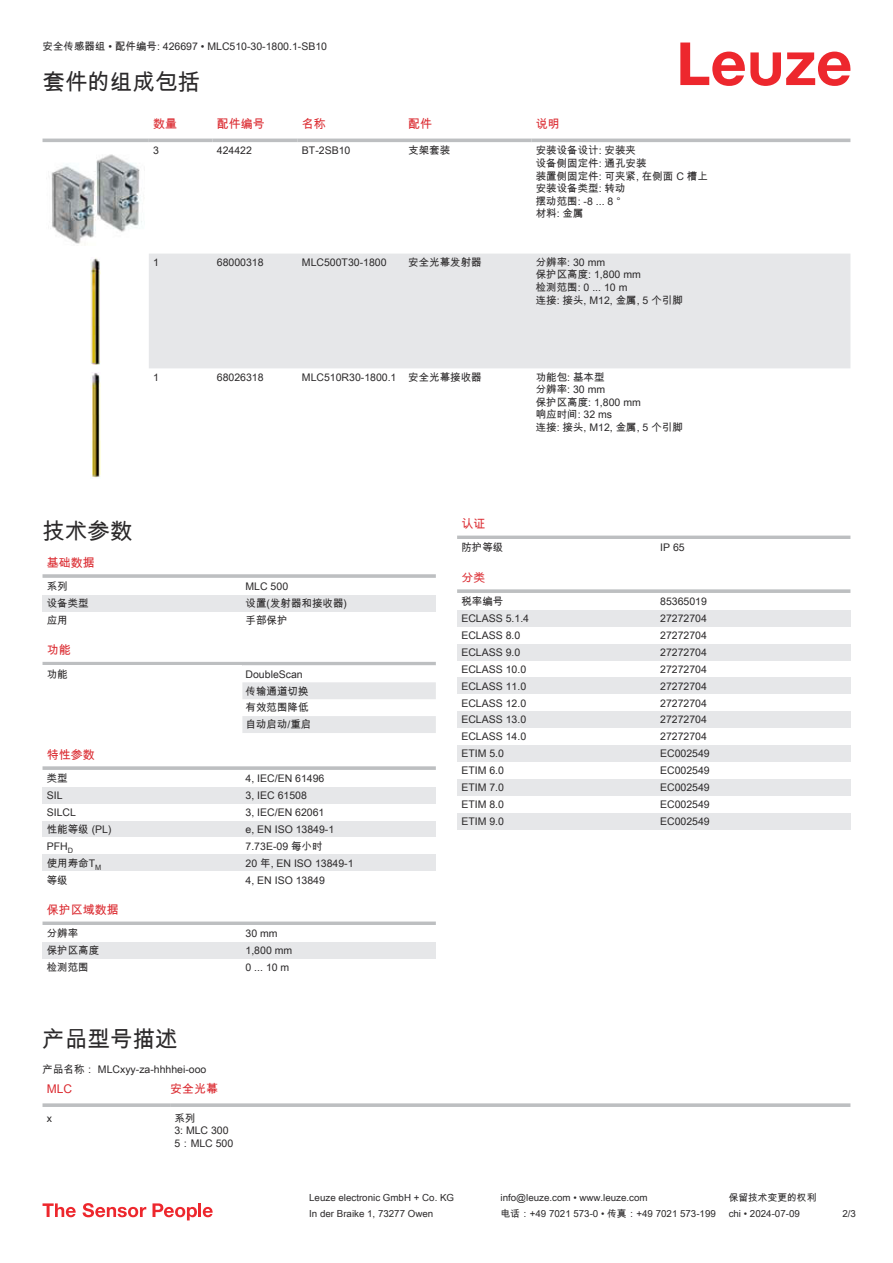
<style>
.page{position:relative;width:893px;height:1263px;background:#fff}
.page>*{position:absolute;margin:0;border:0;box-sizing:border-box;transform-origin:0 0}
.t1{font:22.5px "Arial Unicode MS";color:#2b292a}
.t2{font:12px "Arial Unicode MS";color:#db2a30}
.t3{font:10.5px/12.6px "Arial Unicode MS";color:#2b292a}
.t4{font:9.75px "Arial Unicode MS";color:#2b292a}
</style>
<div class="page">
<svg style="left:680px;top:43px;width:170px;height:43px"></svg>
<svg style="left:43px;top:138px;width:807px;height:235px"></svg>
<div style="left:149px;top:254px;width:701px;height:114px;background:#e6e7e9"></div>
<hr style="left:43px;top:139px;width:106px;height:3px;background:#bdbfc1">
<hr style="left:149px;top:139px;width:64px;height:3px;background:#bdbfc1">
<hr style="left:213px;top:139px;width:85px;height:3px;background:#bdbfc1">
<hr style="left:298px;top:139px;width:106px;height:3px;background:#bdbfc1">
<hr style="left:404px;top:139px;width:128px;height:3px;background:#bdbfc1">
<hr style="left:532px;top:139px;width:318px;height:3px;background:#bdbfc1">
<img style="left:47px;top:146px;width:98px;height:103px">
<img style="left:91px;top:258px;width:9px;height:106px">
<img style="left:92px;top:373px;width:9px;height:105px">
<hr style="left:43px;top:574px;width:393px;height:4px;background:#c6c8ca">
<div style="left:43px;top:595px;width:199px;height:17px;background:#e6e7e9"></div>
<div style="left:242px;top:595px;width:194px;height:17px;background:#e6e7e9"></div>
<hr style="left:43px;top:662px;width:393px;height:3px;background:#bdbfc1">
<svg style="left:242px;top:665px;width:194px;height:68px"></svg>
<svg style="left:43px;top:766px;width:393px;height:4px;fill:#c2c4c6"></svg>
<div style="left:43px;top:787px;width:199px;height:17px;background:#e6e7e9"></div>
<div style="left:242px;top:787px;width:194px;height:17px;background:#e6e7e9"></div>
<div style="left:43px;top:821px;width:199px;height:16px;background:#e6e7e9"></div>
<div style="left:242px;top:821px;width:194px;height:16px;background:#e6e7e9"></div>
<div style="left:43px;top:854px;width:199px;height:17px;background:#e6e7e9"></div>
<div style="left:242px;top:854px;width:194px;height:17px;background:#e6e7e9"></div>
<svg style="left:43px;top:921px;width:393px;height:4px;fill:#bdbfc1"></svg>
<div style="left:43px;top:942px;width:199px;height:17px;background:#e6e7e9"></div>
<div style="left:242px;top:942px;width:194px;height:17px;background:#e6e7e9"></div>
<svg style="left:43px;top:1103px;width:127px;height:4px"></svg>
<svg style="left:170px;top:1103px;width:680px;height:4px;fill:#bfc1c3"></svg>
<hr style="left:457px;top:536px;width:393px;height:3px;background:#bdbfc1">
<svg style="left:457px;top:589px;width:393px;height:4px;fill:#c0c2c3"></svg>
<div style="left:457px;top:610px;width:200px;height:17px;background:#e6e7e9"></div>
<div style="left:657px;top:610px;width:193px;height:17px;background:#e6e7e9"></div>
<div style="left:457px;top:644px;width:200px;height:16px;background:#e6e7e9"></div>
<div style="left:657px;top:644px;width:193px;height:16px;background:#e6e7e9"></div>
<div style="left:457px;top:677px;width:200px;height:17px;background:#e6e7e9"></div>
<div style="left:657px;top:677px;width:193px;height:17px;background:#e6e7e9"></div>
<div style="left:457px;top:711px;width:200px;height:17px;background:#e6e7e9"></div>
<div style="left:657px;top:711px;width:193px;height:17px;background:#e6e7e9"></div>
<div style="left:457px;top:745px;width:200px;height:17px;background:#e6e7e9"></div>
<div style="left:657px;top:745px;width:193px;height:17px;background:#e6e7e9"></div>
<div style="left:457px;top:779px;width:200px;height:17px;background:#e6e7e9"></div>
<div style="left:657px;top:779px;width:193px;height:17px;background:#e6e7e9"></div>
<div style="left:457px;top:813px;width:200px;height:16px;background:#e6e7e9"></div>
<div style="left:657px;top:813px;width:193px;height:16px;background:#e6e7e9"></div>
<svg style="left:43px;top:1203px;width:33px;height:14px"></svg>
<svg style="left:83px;top:1203px;width:63px;height:14px"></svg>
<svg style="left:153px;top:1203px;width:44px;height:17px"></svg>
<hr style="left:198px;top:1203px;width:3px;height:14px;background:#ed272d">
<svg style="left:203px;top:1207px;width:10px;height:10px"></svg>
<p class="t3" style="left:43px;top:40px;width:286px">安全传感器组 • 配件编号: 426697 • MLC510-30-1800.1-SB10</p>
<h1 class="t1" style="left:43px;top:66px;width:159px">套件的组成包括</h1>
<p class="t2" style="left:153px;top:115px;width:25px">数量</p>
<p class="t2" style="left:217px;top:115px;width:49px">配件编号</p>
<p class="t2" style="left:302px;top:115px;width:25px">名称</p>
<p class="t2" style="left:408px;top:115px;width:25px">配件</p>
<p class="t2" style="left:536px;top:115px;width:25px">说明</p>
<p class="t3" style="left:153px;top:144px;width:7px">3</p>
<p class="t3" style="left:217px;top:144px;width:37px">424422</p>
<p class="t3" style="left:302px;top:144px;width:50px">BT-2SB10</p>
<p class="t3" style="left:408px;top:144px;width:43px">支架套装</p>
<p class="t3" style="left:536px;top:144px;width:174px">安装设备设计: 安装夹<br>设备侧固定件: 通孔安装<br>装置侧固定件: 可夹紧, 在侧面 C 槽上安装设备类型: 转动<br>摆动范围: -8 ... 8 °<br>材料: 金属</p>
<p class="t3" style="left:153px;top:256px;width:7px">1</p>
<p class="t3" style="left:217px;top:256px;width:48px">68000318</p>
<p class="t3" style="left:302px;top:256px;width:86px">MLC500T30-1800</p>
<p class="t3" style="left:408px;top:256px;width:75px">安全光幕发射器</p>
<p class="t3" style="left:536px;top:256px;width:149px">分辨率: 30 mm<br>保护区高度: 1,800 mm<br>检测范围: 0 ... 10 m<br>连接: 接头, M12, 金属, 5 个引脚</p>
<p class="t3" style="left:153px;top:371px;width:7px">1</p>
<p class="t3" style="left:217px;top:370px;width:48px">68026318</p>
<p class="t3" style="left:302px;top:371px;width:181px">MLC510R30-1800.1 安全光幕接收器</p>
<p class="t3" style="left:536px;top:370px;width:149px">功能包: 基本型<br>分辨率: 30 mm<br>保护区高度: 1,800 mm<br>响应时间: 32 ms<br>连接: 接头, M12, 金属, 5 个引脚</p>
<h1 class="t1" style="left:43px;top:515px;width:91px">技术参数</h1>
<p class="t2" style="left:47px;top:554px;width:49px">基础数据</p>
<p class="t3" style="left:47px;top:580px;width:22px">系列</p>
<p class="t3" style="left:246px;top:580px;width:44px">MLC 500</p>
<p class="t3" style="left:47px;top:597px;width:43px">设备类型</p>
<p class="t3" style="left:246px;top:597px;width:103px">设置(发射器和接收器)</p>
<p class="t3" style="left:47px;top:614px;width:22px">应用</p>
<p class="t3" style="left:246px;top:614px;width:43px">手部保护</p>
<p class="t2" style="left:47px;top:641px;width:25px">功能</p>
<p class="t3" style="left:47px;top:667px;width:22px">功能</p>
<p class="t3" style="left:246px;top:665px;width:67px;line-height:17px">DoubleScan传输通道切换有效范围降低自动启动/重启</p>
<p class="t2" style="left:47px;top:746px;width:49px">特性参数</p>
<p class="t3" style="left:47px;top:772px;width:22px">类型</p>
<p class="t3" style="left:246px;top:772px;width:80px">4, IEC/EN 61496</p>
<p class="t3" style="left:47px;top:789px;width:17px">SIL</p>
<p class="t3" style="left:246px;top:789px;width:63px">3, IEC 61508</p>
<p class="t3" style="left:47px;top:806px;width:31px">SILCL</p>
<p class="t3" style="left:246px;top:806px;width:80px">3, IEC/EN 62061</p>
<p class="t3" style="left:47px;top:822px;width:66px">性能等级 (PL)</p>
<p class="t3" style="left:246px;top:822px;width:90px">e, EN ISO 13849-1</p>
<p class="t3" style="left:47px;top:839px;width:28px">PFH<sub>D</sub></p>
<p class="t3" style="left:246px;top:839px;width:79px">7.73E-09 每小时</p>
<p class="t3" style="left:47px;top:856px;width:56px">使用寿命T<sub>M</sub></p>
<p class="t3" style="left:246px;top:856px;width:109px">20 年, EN ISO 13849-1</p>
<p class="t3" style="left:47px;top:873px;width:22px">等级</p>
<p class="t3" style="left:246px;top:873px;width:81px">4, EN ISO 13849</p>
<p class="t2" style="left:47px;top:901px;width:73px">保护区域数据</p>
<p class="t3" style="left:47px;top:927px;width:33px">分辨率</p>
<p class="t3" style="left:246px;top:927px;width:34px">30 mm</p>
<p class="t3" style="left:47px;top:944px;width:54px">保护区高度</p>
<p class="t3" style="left:246px;top:944px;width:48px">1,800 mm</p>
<p class="t3" style="left:47px;top:961px;width:43px">检测范围</p>
<p class="t3" style="left:246px;top:961px;width:45px">0 ... 10 m</p>
<h1 class="t1" style="left:43px;top:1022px;width:136px">产品型号描述</h1>
<p class="t2" style="left:47px;top:1081px;width:27px">MLC</p>
<p class="t2" style="left:170px;top:1079px;width:49px">安全光幕</p>
<p class="t3" style="left:47px;top:1112px;width:7px">x</p>
<p class="t3" style="left:174px;top:1111px;width:60px">系列<br>3: MLC 300<br>5：MLC 500</p>
<p class="t3" style="left:43px;top:1062px;width:165px">产品名称： MLCxyy-za-hhhhei-ooo</p>
<p class="t2" style="left:461px;top:515px;width:25px">认证</p>
<p class="t3" style="left:461px;top:541px;width:43px">防护等级</p>
<p class="t3" style="left:660px;top:541px;width:26px">IP 65</p>
<p class="t2" style="left:461px;top:569px;width:25px">分类</p>
<p class="t3" style="left:461px;top:595px;width:43px">税率编号</p>
<p class="t3" style="left:660px;top:595px;width:48px">85365019</p>
<p class="t3" style="left:461px;top:612px;width:69px">ECLASS 5.1.4</p>
<p class="t3" style="left:660px;top:612px;width:48px">27272704</p>
<p class="t3" style="left:461px;top:629px;width:60px">ECLASS 8.0</p>
<p class="t3" style="left:660px;top:629px;width:48px">27272704</p>
<p class="t3" style="left:461px;top:646px;width:60px">ECLASS 9.0</p>
<p class="t3" style="left:660px;top:646px;width:48px">27272704</p>
<p class="t3" style="left:461px;top:662px;width:66px">ECLASS 10.0</p>
<p class="t3" style="left:660px;top:662px;width:48px">27272704</p>
<p class="t3" style="left:461px;top:679px;width:66px">ECLASS 11.0</p>
<p class="t3" style="left:660px;top:679px;width:48px">27272704</p>
<p class="t3" style="left:461px;top:696px;width:66px">ECLASS 12.0</p>
<p class="t3" style="left:660px;top:696px;width:48px">27272704</p>
<p class="t3" style="left:461px;top:713px;width:66px">ECLASS 13.0</p>
<p class="t3" style="left:660px;top:713px;width:48px">27272704</p>
<p class="t3" style="left:461px;top:730px;width:66px">ECLASS 14.0</p>
<p class="t3" style="left:660px;top:730px;width:48px">27272704</p>
<p class="t3" style="left:461px;top:747px;width:44px">ETIM 5.0</p>
<p class="t3" style="left:660px;top:747px;width:51px">EC002549</p>
<p class="t3" style="left:461px;top:764px;width:44px">ETIM 6.0</p>
<p class="t3" style="left:660px;top:764px;width:51px">EC002549</p>
<p class="t3" style="left:461px;top:781px;width:44px">ETIM 7.0</p>
<p class="t3" style="left:660px;top:781px;width:51px">EC002549</p>
<p class="t3" style="left:461px;top:798px;width:44px">ETIM 8.0</p>
<p class="t3" style="left:660px;top:798px;width:51px">EC002549</p>
<p class="t3" style="left:461px;top:815px;width:44px">ETIM 9.0</p>
<p class="t3" style="left:660px;top:815px;width:51px">EC002549</p>
<p class="t4" style="left:309px;top:1191px;width:146px">Leuze electronic GmbH + Co. KG</p>
<p class="t4" style="left:501px;top:1191px;width:149px">info@leuze.com • www.leuze.com</p>
<p class="t4" style="left:729px;top:1191px;width:89px">保留技术变更的权利</p>
<p class="t4" style="left:309px;top:1206px;width:126px">In der Braike 1, 73277 Owen</p>
<p class="t4" style="left:501px;top:1206px;width:217px">电话：+49 7021 573-0 • 传真：+49 7021 573-199</p>
<p class="t4" style="left:729px;top:1206px;width:73px">chi • 2024-07-09</p>
<p class="t4" style="left:842px;top:1206px;width:15px">2/3</p>
</div>
